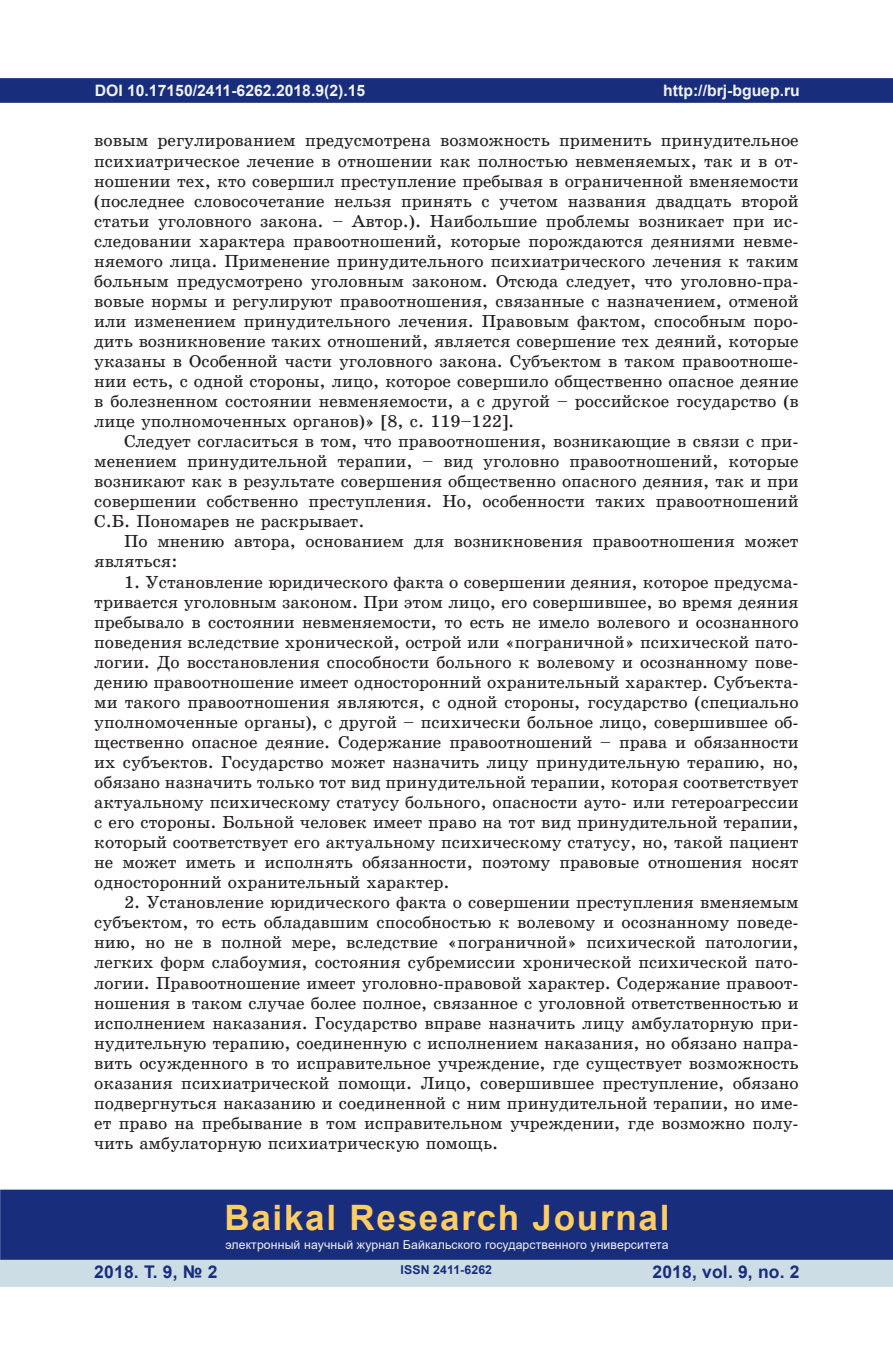
<style>
.page{position:relative;width:893px;height:1360px;background:#fff}
.page>*{position:absolute;margin:0;border:0;box-sizing:border-box;transform-origin:0 0}
.t1{font:700 35px "Arial";letter-spacing:.05em;color:#fecd64}
.t2{font:17.5px/20.1px "School Book C";color:#231f20;text-align:justify}
.t3{font:700 17.5px "Arial";letter-spacing:.01em;color:#182d7c}
.t4{font:700 15.75px "Arial";color:#f2f3f4}
.t5{font:12.25px "Arial";letter-spacing:.01em;color:#f2f3f4}
.t6{font:700 12.25px "Arial";letter-spacing:.01em;color:#182d7c}
</style>
<div class="page">
<div style="left:1px;top:79px;width:891px;height:23px;background:#182d7c"></div>
<div style="left:0;top:78px;width:893px;height:25px;border:2px solid #182d7c"></div>
<div style="left:0;top:1258px;width:893px;height:28px;background:#cddde6"></div>
<div style="left:1px;top:1190px;width:891px;height:68px;background:#182d7c"></div>
<div style="left:0;top:1189px;width:893px;height:70px;border:2px solid #182d7c"></div>
<p class="t4" style="left:95px;top:79px;width:272px">DOI 10.17150/2411-6262.2018.9(2).15</p>
<p class="t2" style="left:94px;top:131px;width:706px">вовым регулированием предусмотрена возможность применить принудительное психиатрическое лечение в отношении как полностью невменяемых, так и в от&shy;ношении тех, кто совершил преступление пребывая в ограниченной вменяемости (последнее словосочетание нельзя принять с учетом названия двадцать второй статьи уголовного закона. – Автор.). Наибольшие проблемы возникает при ис&shy;следовании характера правоотношений, которые порождаются деяниями невме&shy;няемого лица. Применение принудительного психиатрического лечения к таким больным предусмотрено уголовным законом. Отсюда следует, что уголовно-пра&shy;вовые нормы и регулируют правоотношения, связанные с назначением, отменой или изменением принудительного лечения. Правовым фактом, способным поро&shy;дить возникновение таких отношений, является совершение тех деяний, которые указаны в Особенной части уголовного закона. Субъектом в таком правоотноше&shy;нии есть, с одной стороны, лицо, которое совершило общественно опасное деяние в болезненном состоянии невменяемости, а с другой – российское государство (в лице уполномоченных органов)» [8, с. 119–122].</p>
<p class="t2" style="left:94px;top:431px;width:706px;text-indent:30px">Следует согласиться в том, что правоотношения, возникающие в связи с при&shy;менением принудительной терапии, – вид уголовно правоотношений, которые возникают как в результате совершения общественно опасного деяния, так и при совершении собственно преступления. Но, особенности таких правоотношений С.Б. Пономарев не раскрывает.</p>
<p class="t2" style="left:94px;top:531px;width:706px;text-indent:30px">По мнению автора, основанием для возникновения правоотношения может являться:</p>
<p class="t2" style="left:94px;top:571px;width:706px;text-indent:30px">1. Установление юридического факта о совершении деяния, которое предусма&shy;тривается уголовным законом. При этом лицо, его совершившее, во время деяния пребывало в состоянии невменяемости, то есть не имело волевого и осознанного поведения вследствие хронической, острой или «пограничной» психической пато&shy;логии. До восстановления способности больного к волевому и осознанному пове&shy;дению правоотношение имеет односторонний охранительный характер. Субъекта&shy;ми такого правоотношения являются, с одной стороны, государство (специально уполномоченные органы), с другой – психически больное лицо, совершившее об&shy;щественно опасное деяние. Содержание правоотношений – права и обязанности их субъектов. Государство может назначить лицу принудительную терапию, но, обязано назначить только тот вид принудительной терапии, которая соответствует актуальному психическому статусу больного, опасности ауто- или гетероагрессии с его стороны. Больной человек имеет право на тот вид принудительной терапии, который соответствует его актуальному психическому статусу, но, такой пациент не может иметь и исполнять обязанности, поэтому правовые отношения носят односторонний охранительный характер.</p>
<p class="t2" style="left:94px;top:892px;width:706px;text-indent:30px">2. Установление юридического факта о совершении преступления вменяемым субъектом, то есть обладавшим способностью к волевому и осознанному поведе&shy;нию, но не в полной мере, вследствие «пограничной» психической патологии, легких форм слабоумия, состояния субремиссии хронической психической пато&shy;логии. Правоотношение имеет уголовно-правовой характер. Содержание правоот&shy;ношения в таком случае более полное, связанное с уголовной ответственностью и исполнением наказания. Государство вправе назначить лицу амбулаторную при&shy;нудительную терапию, соединенную с исполнением наказания, но обязано напра&shy;вить осужденного в то исправительное учреждение, где существует возможность оказания психиатрической помощи. Лицо, совершившее преступление, обязано подвергнуться наказанию и соединенной с ним принудительной терапии, но име&shy;ет право на пребывание в том исправительном учреждении, где возможно полу&shy;чить амбулаторную психиатрическую помощь.</p>
<p class="t4" style="left:663px;top:79px;width:138px">http://brj-bguep.ru</p>
<h1 class="t1" style="left:224px;top:1192px;width:447px">Baikal Research Journal</h1>
<p class="t5" style="left:225px;top:1236px;width:445px">электронный научный журнал Байкальского государственного университета</p>
<p class="t6" style="left:401px;top:1261px;width:93px">ISSN 2411-6262</p>
<p class="t3" style="left:94px;top:1259px;width:125px">2018. Т. 9, № 2</p>
<p class="t3" style="left:652px;top:1259px;width:149px">2018, vol. 9, no. 2</p>
</div>
